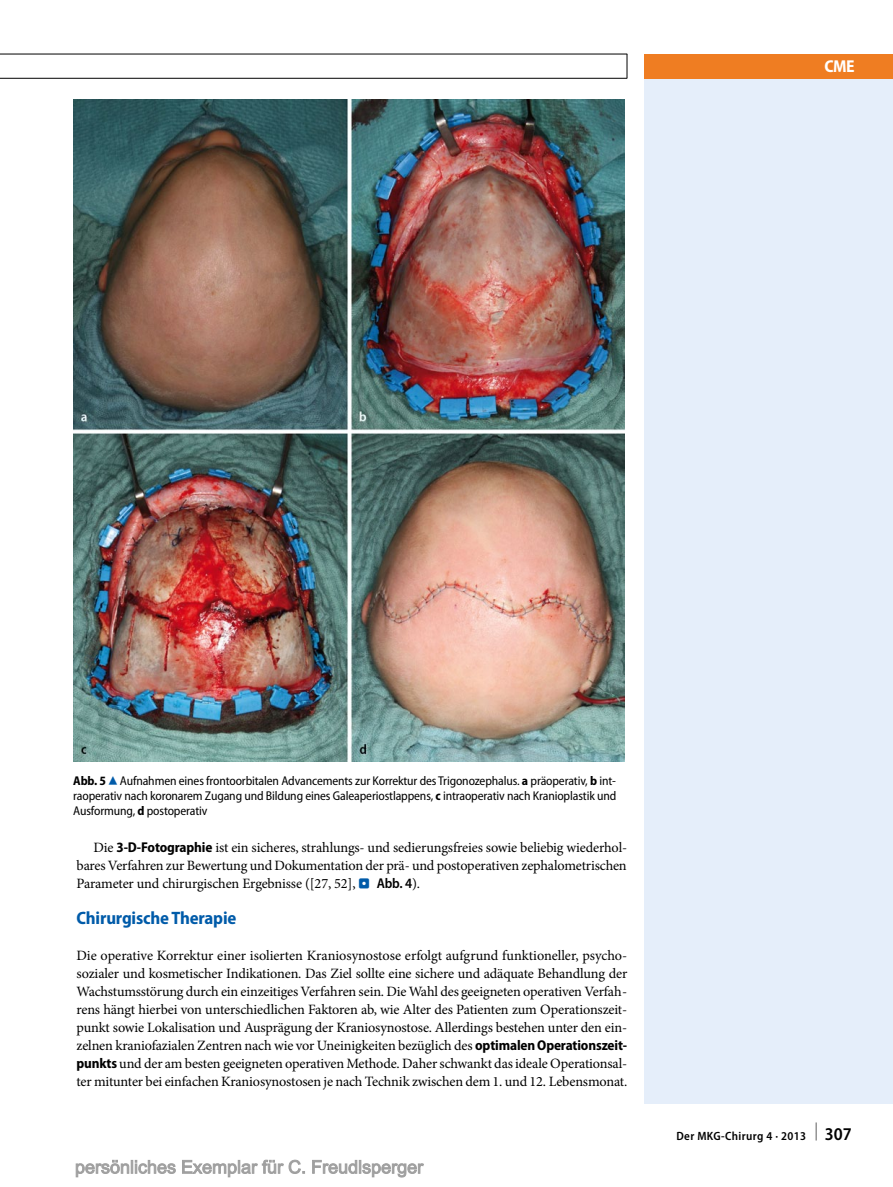
<style>
.page{position:relative;width:893px;height:1187px;background:#fff}
.page>*{position:absolute;margin:0;border:0;box-sizing:border-box;transform-origin:0 0}
.t1{font:700 semi-condensed 18px "Myriad Pro";letter-spacing:-.01em;color:#005ba9}
.t2{font:700 semi-condensed 17.25px "Myriad Pro";color:#fff}
.t3{font:14.25px/18px "Minion Pro";letter-spacing:-.01em;color:#000;text-align:justify}
.t4{font:semi-condensed 12.75px/15px "Myriad Pro";letter-spacing:-.01em;color:#000;text-align:justify}
.t5{font:600 semi-condensed 12px "Myriad Pro";letter-spacing:.03em;color:#000}
.s1{font-weight:700}
.s2{font-family:"S Buttons";font-stretch:normal;font-size:14.25px;color:#005ba9}
.s3{font-family:"Myriad Pro";font-weight:700;font-stretch:semi-condensed}
.s4{font-family:"S Buttons";font-size:13.5px;color:#005ba9}
.s5{font-family:"Myriad Pro";font-weight:600;font-stretch:semi-condensed}
.s6{font-size:18px}
</style>
<div class="page">
<div style="left:644px;top:78px;width:249px;height:1025px;background:#e5eefa"></div>
<div style="left:644px;top:54px;width:249px;height:24px;background:#ef7d22"></div>
<hr style="left:0;top:54px;width:627px;height:1px;background:#000">
<hr style="left:0;top:78px;width:627px;height:1px;background:#000">
<svg style="left:627px;top:54px;width:1px;height:24px"></svg>
<img style="left:73px;top:100px;width:551px;height:661px">
<svg style="left:75px;top:1159px;width:349px;height:18px"></svg>
<p class="t2" style="left:824px;top:56px;width:32px">CME</p>
<p class="t4" style="left:73px;top:773px;width:545px"><span class="s1">Abb. 5</span><span class="s2">8</span>Aufnahmen eines frontoorbitalen Advancements zur Korrektur des Trigonozephalus. <span class="s1">a</span> präoperativ, <span class="s1">b</span> int&shy;raoperativ nach koronarem Zugang und Bildung eines Galeaperiostlappens, <span class="s1">c</span> intraoperativ nach Kranioplastik und Ausformung, <span class="s1">d</span> postoperativ</p>
<p class="t3" style="left:77px;top:838px;width:552px;text-indent:17px">Die <span class="s3">3-D-Fotographie</span> ist ein sicheres, strahlungs- und sedierungsfreies sowie beliebig wiederhol&shy;bares Verfahren zur Bewertung und Dokumentation der prä- und postoperativen zephalometrischen Parameter und chirurgischen Ergebnisse ([27, 52], <span class="s4">.</span> <span class="s5">Abb. 4</span>).</p>
<p class="t1" style="left:77px;top:907px;width:161px">Chirurgische Therapie</p>
<p class="t3" style="left:77px;top:946px;width:552px">Die operative Korrektur einer isolierten Kraniosynostose erfolgt aufgrund funktioneller, psycho&shy;sozialer und kosmetischer Indikationen. Das Ziel sollte eine sichere und adäquate Behandlung der Wachstumsstörung durch ein einzeitiges Verfahren sein. Die Wahl des geeigneten operativen Verfah&shy;rens hängt hierbei von unterschiedlichen Faktoren ab, wie Alter des Patienten zum Operationszeit&shy;punkt sowie Lokalisation und Ausprägung der Kraniosynostose. Allerdings bestehen unter den ein&shy;zelnen kraniofazialen Zentren nach wie vor Uneinigkeiten bezüglich des <span class="s3">optimalen Operationszeit&shy;punkts</span> und der am besten geeigneten operativen Methode. Daher schwankt das ideale Operationsal&shy;ter mitunter bei einfachen Kraniosynostosen je nach Technik zwischen dem 1. und 12. Lebensmonat.</p>
<p class="t5" style="left:676px;top:1129px;width:177px">Der MKG-Chirurg 4 · 2013 <sup>|</sup> <span class="s6">307</span></p>
</div>
